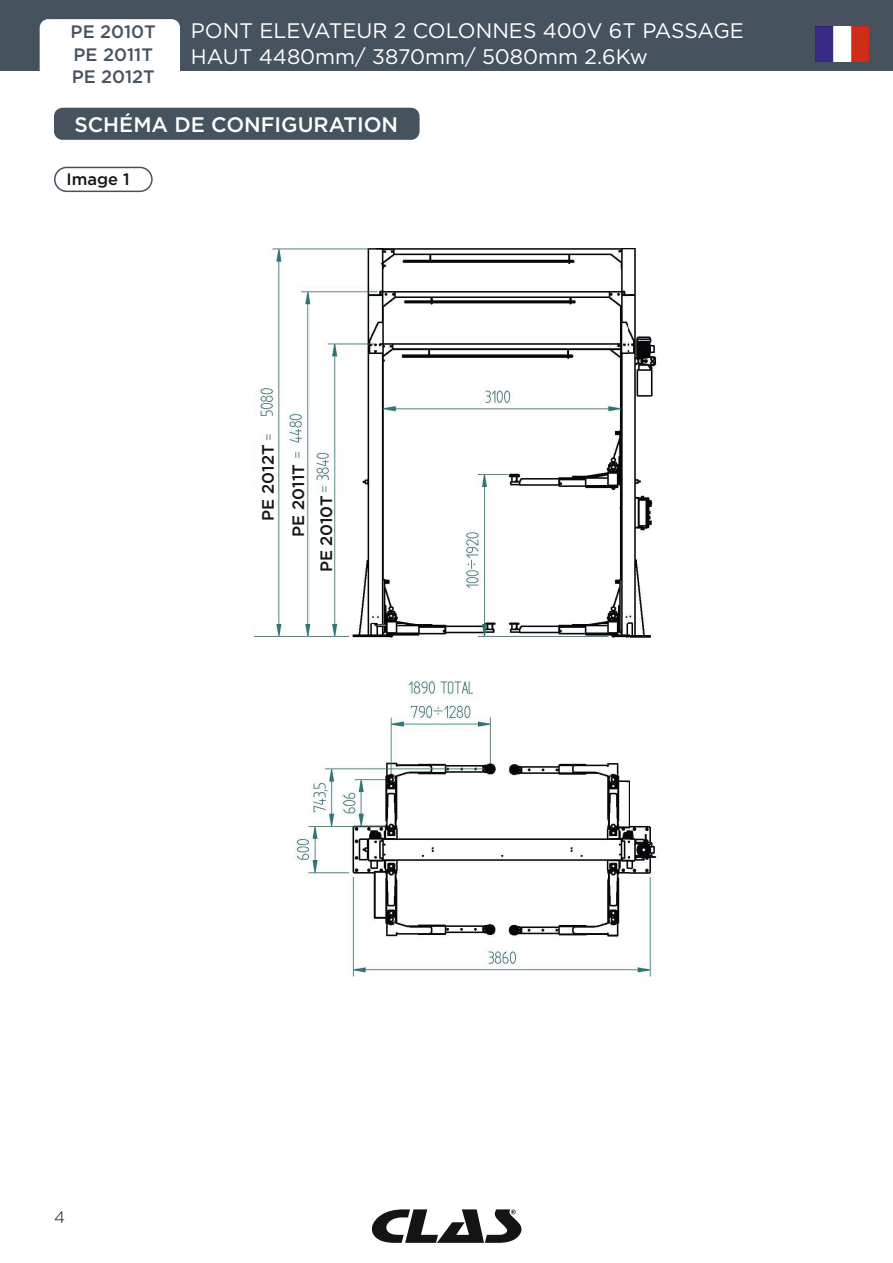
<style>
.page{position:relative;width:893px;height:1263px;background:#fff}
.page>*{position:absolute;margin:0;border:0;box-sizing:border-box;transform-origin:0 0}
.t1{font:21px/25.5px "Gotham";color:#fff}
.t2{font:500 21px "Gotham";color:#fff}
.t3{font:500 18px "Gotham";color:#47525f}
.t4{font:500 16.5px/30.3px "Gotham";color:#131413}
.t5{font:300 16.5px "Gotham";color:#131413}
</style>
<div class="page">
<div style="left:0;top:0;width:893px;height:71px;background:#47525f"></div>
<div style="left:40px;top:19px;width:140px;height:70px;background:#fff;border-radius:9px"></div>
<img style="left:816px;top:26px;width:53px;height:35px">
<svg style="left:371px;top:1209px;width:151px;height:34px"></svg>
<img style="left:254px;top:249px;width:404px;height:728px">
<div style="left:54px;top:108px;width:366px;height:32px;background:#47525f;border-radius:9px"></div>
<div style="left:54px;top:167px;width:99px;height:25px;border:2px solid #47525f;border-radius:12px"></div>
<div style="left:258px;top:441px;width:18px;height:69px;background:#fff"></div>
<div style="left:287px;top:460px;width:17px;height:70px;background:#fff"></div>
<div style="left:315px;top:495px;width:17px;height:70px;background:#fff"></div>
<p class="t3" style="left:71px;top:20px;width:87px">PE 2010T</p>
<p class="t3" style="left:74px;top:43px;width:81px">PE 2011T</p>
<p class="t3" style="left:72px;top:65px;width:85px">PE 2012T</p>
<p class="t1" style="left:191px;top:17px;width:554px">PONT ELEVATEUR 2 COLONNES 400V 6T PASSAGE<br>HAUT 4480mm/ 3870mm/ 5080mm 2.6Kw</p>
<p class="t2" style="left:74px;top:111px;width:325px">SCHÉMA DE CONFIGURATION</p>
<p class="t4" style="left:67px;top:164px;width:65px">Image 1</p>
<p class="t4" style="left:252px;top:537px;width:94px;text-indent:16px;rotate:-90deg">PE 2012T<br>PE 2011T</p>
<p class="t4" style="left:311px;top:571px;width:78px;rotate:-90deg">PE 2010T</p>
<p class="t5" style="left:54px;top:1206px;width:12px">4</p>
</div>
